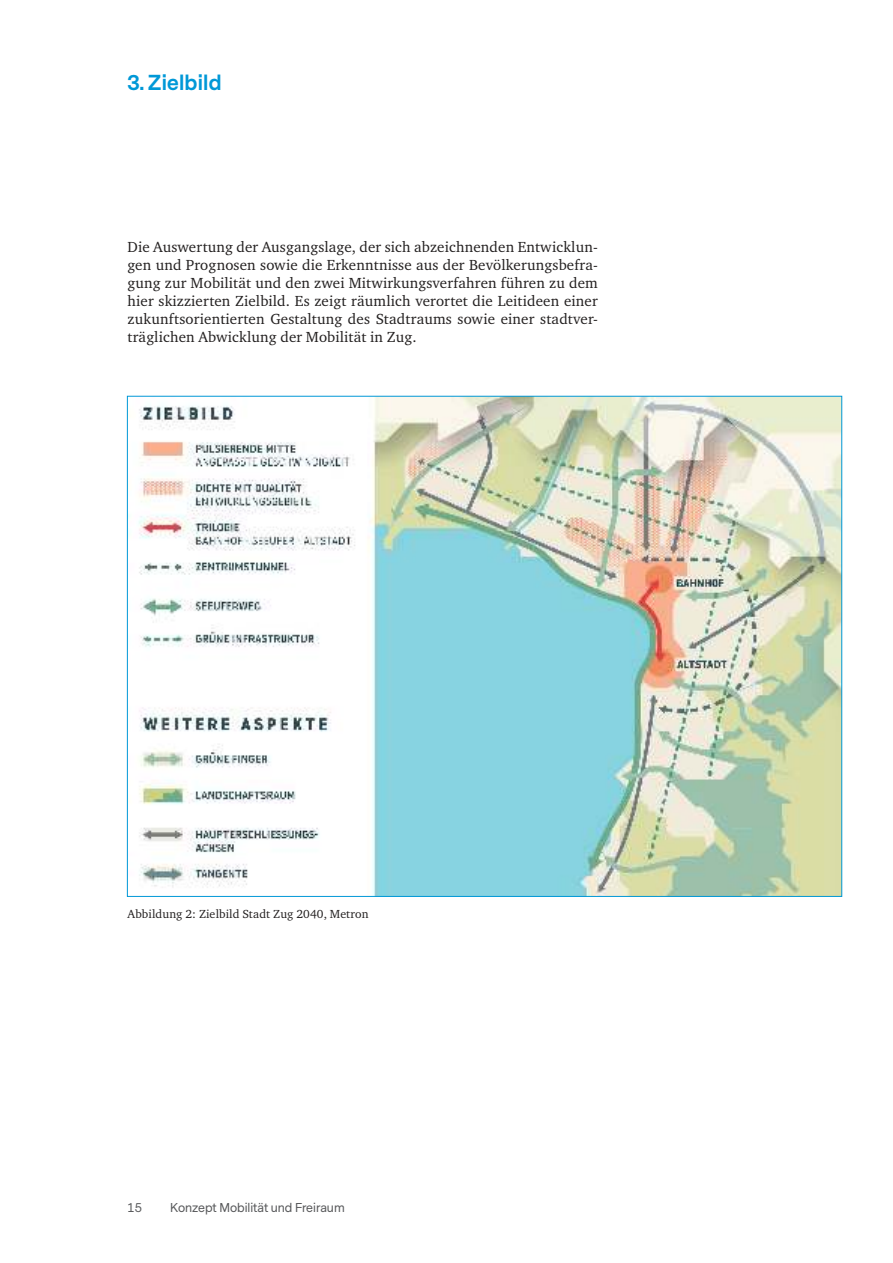
<style>
.page{position:relative;width:893px;height:1263px;background:#fff}
.page>*{position:absolute;margin:0;border:0;box-sizing:border-box;transform-origin:0 0}
.t1{font:700 20.25px "Messina Sans";letter-spacing:.01em;color:#0098d7}
.t2{font:15px/18px "Charter ITC Std";letter-spacing:.01em;color:#221f1f;text-align:justify}
.t3{font:12px "Charter ITC Std";letter-spacing:.01em;color:#221f1f}
.t4{font:12px "Messina Sans";color:#57585a}
</style>
<div class="page">
<img style="left:129px;top:398px;width:711px;height:497px">
<h1 class="t1" style="left:128px;top:74px;width:96px">3. Zielbild</h1>
<p class="t2" style="left:128px;top:238px;width:472px">Die Auswertung der Ausgangslage, der sich abzeichnenden Entwicklun&shy;gen und Prognosen sowie die Erkenntnisse aus der Bevölkerungsbefra&shy;gung zur Mobilität und den zwei Mitwirkungsverfahren führen zu dem hier skizzierten Zielbild. Es zeigt räumlich verortet die Leitideen einer zukunftsorientierten Gestaltung des Stadtraums sowie einer stadtver&shy;träglichen Abwicklung der Mobilität in Zug.</p>
<p class="t3" style="left:128px;top:908px;width:242px">Abbildung 2: Zielbild Stadt Zug 2040, Metron</p>
<p class="t4" style="left:128px;top:1201px;width:16px">15</p>
<p class="t4" style="left:170px;top:1203px;width:176px">Konzept Mobilität und Freiraum</p>
</div>
